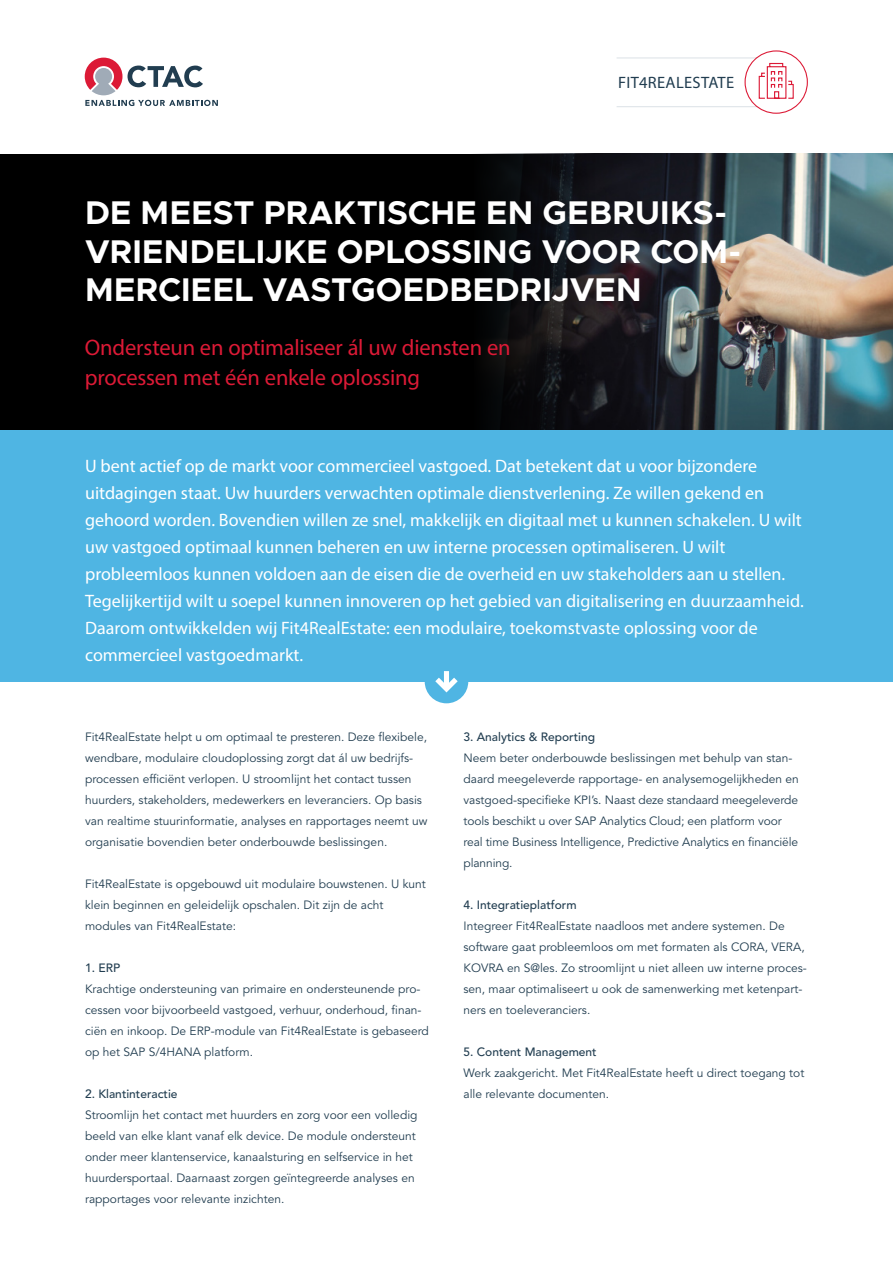
<style>
.page{position:relative;width:893px;height:1263px;background:#fff}
.page>*{position:absolute;margin:0;border:0;box-sizing:border-box;transform-origin:0 0}
.t1{font:700 33px/38.5px "Metropolis";letter-spacing:.005em;color:#fff}
.t2{font:22.5px/30px "Myriad Pro";letter-spacing:-.005em;color:#dc1a36}
.Plattetekst{font:18px/27px "Myriad Pro";color:#fff}
.Plattetekst-2{font:16.5px "Myriad Pro";letter-spacing:.02em;color:#213d50}
.Plattetekst-3{font:12px/21px "Avenir LT Std";color:#213d50}
.t3{font:500 12px "Avenir LT Std";color:#213d50}
</style>
<div class="page">
<div style="left:0;top:154px;width:893px;height:276px;background:#000"></div>
<svg style="left:85px;top:58px;width:133px;height:48px"></svg>
<hr style="left:617px;top:106px;width:140px;height:1px;background:#dbe1e6">
<hr style="left:617px;top:58px;width:140px;height:1px;background:#dbe1e6">
<div style="left:453px;top:153px;width:440px;height:277px;background:#000"></div>
<img style="left:474px;top:153px;width:419px;height:277px">
<div style="left:0;top:430px;width:893px;height:251px;background:#4fb5e3"></div>
<div style="left:425px;top:660px;width:43px;height:43px;background:#4fb5e3;border-radius:50%"></div>
<svg style="left:435px;top:678px;width:23px;height:14px"></svg>
<div style="left:444px;top:671px;width:5px;height:16px;background:#fff"></div>
<svg style="left:744px;top:50px;width:64px;height:64px"></svg>
<p class="Plattetekst-2" style="left:618px;top:73px;width:117px">FIT4REALESTATE</p>
<p class="t1" style="left:85px;top:193px;width:657px">DE MEEST PRAKTISCHE EN GEBRUIKS-<br>VRIENDELIJKE OPLOSSING VOOR COM-<br>MERCIEEL VASTGOEDBEDRIJVEN</p>
<p class="t2" style="left:85px;top:332px;width:427px">Ondersteun en optimaliseer ál uw diensten en processen met één enkele oplossing</p>
<p class="Plattetekst" style="left:85px;top:452px;width:720px">U bent actief op de markt voor commercieel vastgoed. Dat betekent dat u voor bijzondere uitdagingen staat. Uw huurders verwachten optimale dienstverlening. Ze willen gekend en gehoord worden. Bovendien willen ze snel, makkelijk en digitaal met u kunnen schakelen. U wilt uw vastgoed optimaal kunnen beheren en uw interne processen optimaliseren. U wilt probleemloos kunnen voldoen aan de eisen die de overheid en uw stakeholders aan u stellen.<br>Tegelijkertijd wilt u soepel kunnen innoveren op het gebied van digitalisering en duurzaamheid.<br>Daarom ontwikkelden wij Fit4RealEstate: een modulaire, toekomstvaste oplossing voor de commercieel vastgoedmarkt.</p>
<p class="Plattetekst-3" style="left:85px;top:726px;width:344px">Fit4RealEstate helpt u om optimaal te presteren. Deze flexibele, wendbare, modulaire cloudoplossing zorgt dat ál uw bedrijfs&shy;processen efficiënt verlopen. U stroomlijnt het contact tussen huurders, stakeholders, medewerkers en leveranciers. Op basis van realtime stuurinformatie, analyses en rapportages neemt uw organisatie bovendien beter onderbouwde beslissingen.</p>
<p class="Plattetekst-3" style="left:85px;top:873px;width:342px">Fit4RealEstate is opgebouwd uit modulaire bouwstenen. U kunt klein beginnen en geleidelijk opschalen. Dit zijn de acht modules van Fit4RealEstate:</p>
<p class="t3" style="left:85px;top:960px;width:37px">1. ERP</p>
<p class="Plattetekst-3" style="left:85px;top:978px;width:345px">Krachtige ondersteuning van primaire en ondersteunende pro&shy;cessen voor bijvoorbeeld vastgoed, verhuur, onderhoud, finan&shy;ciën en inkoop. De ERP-module van Fit4RealEstate is gebaseerd op het SAP S/4HANA platform.</p>
<p class="t3" style="left:85px;top:1086px;width:94px">2. Klantinteractie</p>
<p class="Plattetekst-3" style="left:85px;top:1104px;width:334px">Stroomlijn het contact met huurders en zorg voor een volledig beeld van elke klant vanaf elk device. De module ondersteunt onder meer klantenservice, kanaalsturing en selfservice in het huurdersportaal. Daarnaast zorgen geïntegreerde analyses en rapportages voor relevante inzichten.</p>
<p class="t3" style="left:463px;top:729px;width:133px">3. Analytics &amp; Reporting</p>
<p class="Plattetekst-3" style="left:463px;top:747px;width:337px">Neem beter onderbouwde beslissingen met behulp van stan&shy;daard meegeleverde rapportage- en analysemogelijkheden en vastgoed-specifieke KPI’s. Naast deze standaard meegeleverde tools beschikt u over SAP Analytics Cloud; een platform voor real time Business Intelligence, Predictive Analytics en financiële planning.</p>
<p class="t3" style="left:463px;top:897px;width:115px">4. Integratieplatform</p>
<p class="Plattetekst-3" style="left:463px;top:915px;width:345px">Integreer Fit4RealEstate naadloos met andere systemen. De software gaat probleemloos om met formaten als CORA, VERA, KOVRA en S@les. Zo stroomlijnt u niet alleen uw interne proces&shy;sen, maar optimaliseert u ook de samenwerking met ketenpart&shy;ners en toeleveranciers.</p>
<p class="t3" style="left:463px;top:1044px;width:135px">5. Content Management</p>
<p class="Plattetekst-3" style="left:463px;top:1062px;width:342px">Werk zaakgericht. Met Fit4RealEstate heeft u direct toegang tot alle relevante documenten.</p>
</div>
